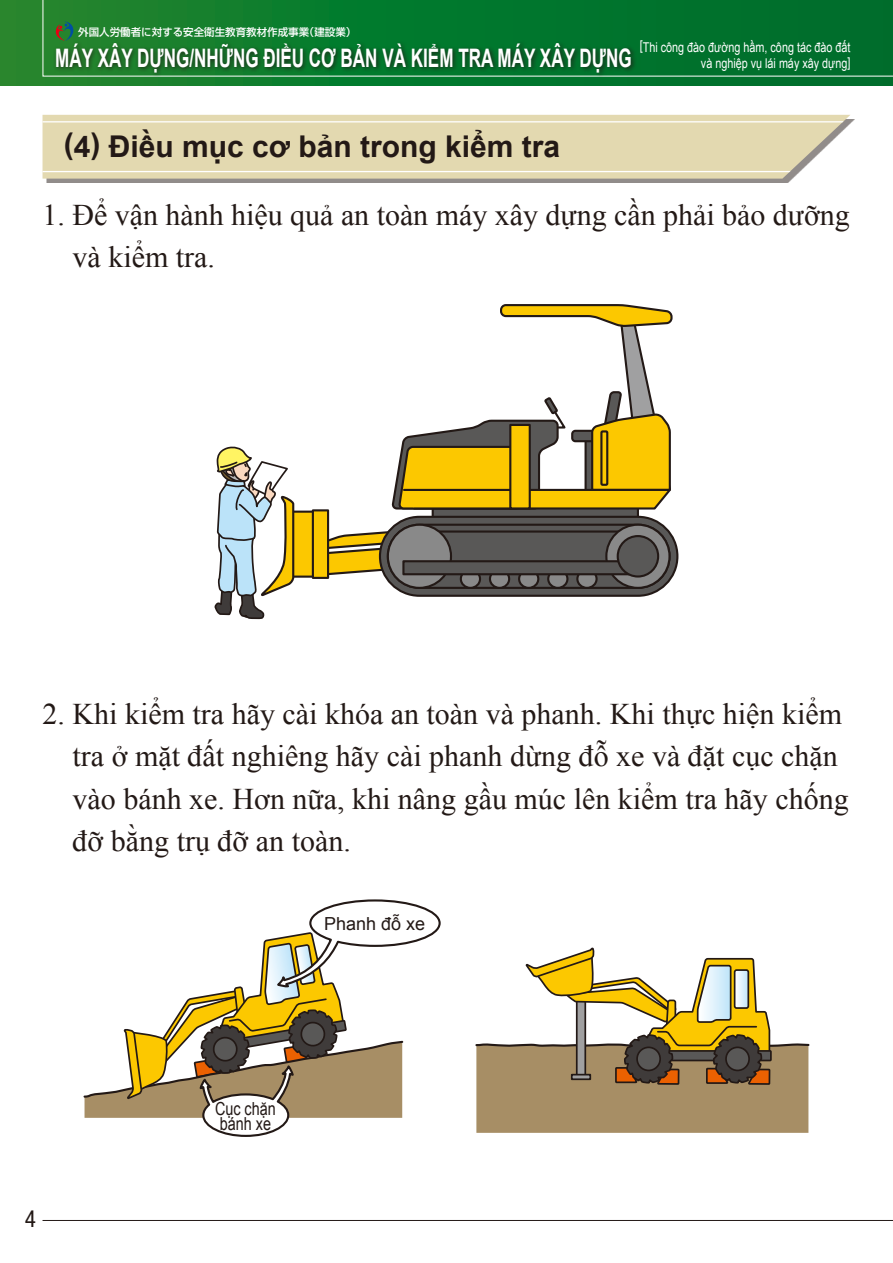
<style>
.page{position:relative;width:893px;height:1263px;background:#fff}
.page>*{position:absolute;margin:0;border:0;box-sizing:border-box;transform-origin:0 0}
.t1{font:30px/42px "Times New Roman";color:#231916}
.t2{font:700 30px "Arial";color:#231916}
.t3{font:700 25.5px "Arial";color:#fff;scale:.67 1}
.t4{font:condensed 23.4px "Helvetica Neue LT Std";color:#231916}
.t5{font:18px/15px "Arial";color:#231916;scale:.8 1}
.t6{font:18px "Hira Kaku Pro W3";letter-spacing:-.025em;color:#231916}
.t7{font:18px "Arial";color:#231916}
.t8{font:13.5px/16.5px "Arial";color:#fff;text-align:right;scale:.8 1}
.t9{font:500 10.5px "Shin Go Pro";color:#fff}
</style>
<div class="page">
<hr style="left:43px;top:1220px;width:850px;height:1px;background:#231916">
<div style="left:0;top:0;width:893px;height:85px;background:linear-gradient(to right,#1e862d,#006c2c)"></div>
<svg style="left:42px;top:0;width:851px;height:77px;background:#08772e"></svg>
<div style="left:433px;top:498px;width:205px;height:23px;background:linear-gradient(to right,#595857,#595857)"></div>
<svg style="left:329px;top:530px;width:61px;height:47px"></svg>
<svg style="left:380px;top:517px;width:297px;height:79px;background:#535150"></svg>
<div style="left:379px;top:516px;width:299px;height:81px;border:2px solid #231916;border-radius:39px"></div>
<div style="left:388px;top:525px;width:281px;height:63px;background:#595857;border-radius:32px"></div>
<div style="left:387px;top:524px;width:284px;height:65px;border:2px solid #231916;border-radius:32px"></div>
<svg style="left:461px;top:570px;width:19px;height:18px"></svg>
<div style="left:460px;top:569px;width:21px;height:20px;border:2px solid #231916;border-radius:50%"></div>
<svg style="left:490px;top:570px;width:19px;height:18px"></svg>
<div style="left:489px;top:569px;width:21px;height:20px;border:2px solid #231916;border-radius:50%"></div>
<svg style="left:519px;top:570px;width:19px;height:18px"></svg>
<div style="left:518px;top:569px;width:21px;height:20px;border:2px solid #231916;border-radius:50%"></div>
<svg style="left:548px;top:570px;width:19px;height:18px"></svg>
<div style="left:547px;top:569px;width:21px;height:20px;border:2px solid #231916;border-radius:50%"></div>
<svg style="left:577px;top:570px;width:20px;height:18px"></svg>
<div style="left:576px;top:569px;width:22px;height:20px;border:2px solid #231916;border-radius:50%"></div>
<div style="left:424px;top:530px;width:198px;height:33px;border:2px solid #231916"></div>
<svg style="left:606px;top:525px;width:63px;height:63px"></svg>
<div style="left:605px;top:524px;width:66px;height:65px;border:2px solid #231916;border-radius:50%"></div>
<div style="left:388px;top:525px;width:63px;height:63px;background:#898989;border-radius:50%"></div>
<div style="left:387px;top:524px;width:65px;height:65px;border:2px solid #231916;border-radius:50%"></div>
<div style="left:403px;top:561px;width:226px;height:13px;background:#595857"></div>
<div style="left:402px;top:560px;width:228px;height:15px;border:2px solid #231916"></div>
<div style="left:618px;top:536px;width:40px;height:40px;background:#595857;border-radius:50%"></div>
<div style="left:617px;top:535px;width:42px;height:42px;border:2px solid #231916;border-radius:50%"></div>
<svg style="left:392px;top:304px;width:281px;height:207px"></svg>
<div style="left:510px;top:425px;width:20px;height:83px;background:#fcc800"></div>
<div style="left:509px;top:424px;width:22px;height:85px;border:2px solid #231916"></div>
<div style="left:288px;top:512px;width:30px;height:65px;background:#fcc800"></div>
<div style="left:286px;top:511px;width:33px;height:67px;border:2px solid #231916"></div>
<div style="left:313px;top:510px;width:15px;height:68px;background:#fcc800"></div>
<div style="left:312px;top:509px;width:17px;height:70px;border:2px solid #231916"></div>
<div style="left:601px;top:431px;width:6px;height:54px;background:#fcc800"></div>
<div style="left:600px;top:430px;width:8px;height:56px;border:2px solid #231916"></div>
<svg style="left:215px;top:446px;width:80px;height:173px"></svg>
<svg style="left:475px;top:947px;width:334px;height:186px"></svg>
<svg style="left:83px;top:899px;width:358px;height:238px"></svg>
<div style="left:213px;top:1103px;width:63px;height:29px;background:#fff;border-radius:50%"></div>
<div style="left:314px;top:905px;width:121px;height:35px;background:#fff;border-radius:50%"></div>
<div style="left:54px;top:40px;width:583px;height:38px;background:#231916;opacity:.75"></div>
<svg style="left:56px;top:21px;width:17px;height:20px"></svg>
<div style="left:47px;top:119px;width:808px;height:64px;background:#231916;opacity:.5"></div>
<svg style="left:43px;top:115px;width:807px;height:64px;background:#e2d9b2"></svg>
<svg style="left:43px;top:121px;width:801px;height:1px"></svg>
<svg style="left:43px;top:171px;width:748px;height:1px"></svg>
<p class="t9" style="left:78px;top:23px;width:280px">外国人労働者に対する安全衛生教育教材作成事業（建設業）</p>
<p class="t3" style="left:55px;top:41px;width:862px">MÁY XÂY DỰNG/NHỮNG ĐIỀU CƠ BẢN VÀ KIỂM TRA MÁY XÂY DỰNG</p>
<p class="t8" style="left:640px;top:39px;width:265px">[Thi công đào đường hầm, công tác đào đất và nghiệp vụ lái máy xây dựng]</p>
<p class="t2" style="left:64px;top:127px;width:498px">(4) Điều mục cơ bản trong kiểm tra</p>
<p class="t1" style="left:73px;top:193px;width:779px;text-indent:-30px">1. Để vận hành hiệu quả an toàn máy xây dựng cần phải bảo dưỡng và kiểm tra.</p>
<p class="t1" style="left:73px;top:693px;width:778px;text-indent:-30px">2. Khi kiểm tra hãy cài khóa an toàn và phanh. Khi thực hiện kiểm tra ở mặt đất nghiêng hãy cài phanh dừng đỗ xe và đặt cục chặn vào bánh xe. Hơn nữa, khi nâng gầu múc lên kiểm tra hãy chống đỡ bằng trụ đỡ an toàn.</p>
<p class="t4" style="left:25px;top:1205px;width:13px">4</p>
<p class="t6" style="left:322px;top:906px;width:107px">駐機ブレーキ</p>
<p class="t7" style="left:324px;top:912px;width:103px">Phanh đỗ xe</p>
<p class="t5" style="left:215px;top:1101px;width:78px">Cục chặn bánh xe</p>
<p class="t6" style="left:218px;top:1099px;width:55px">歯止め</p>
</div>
